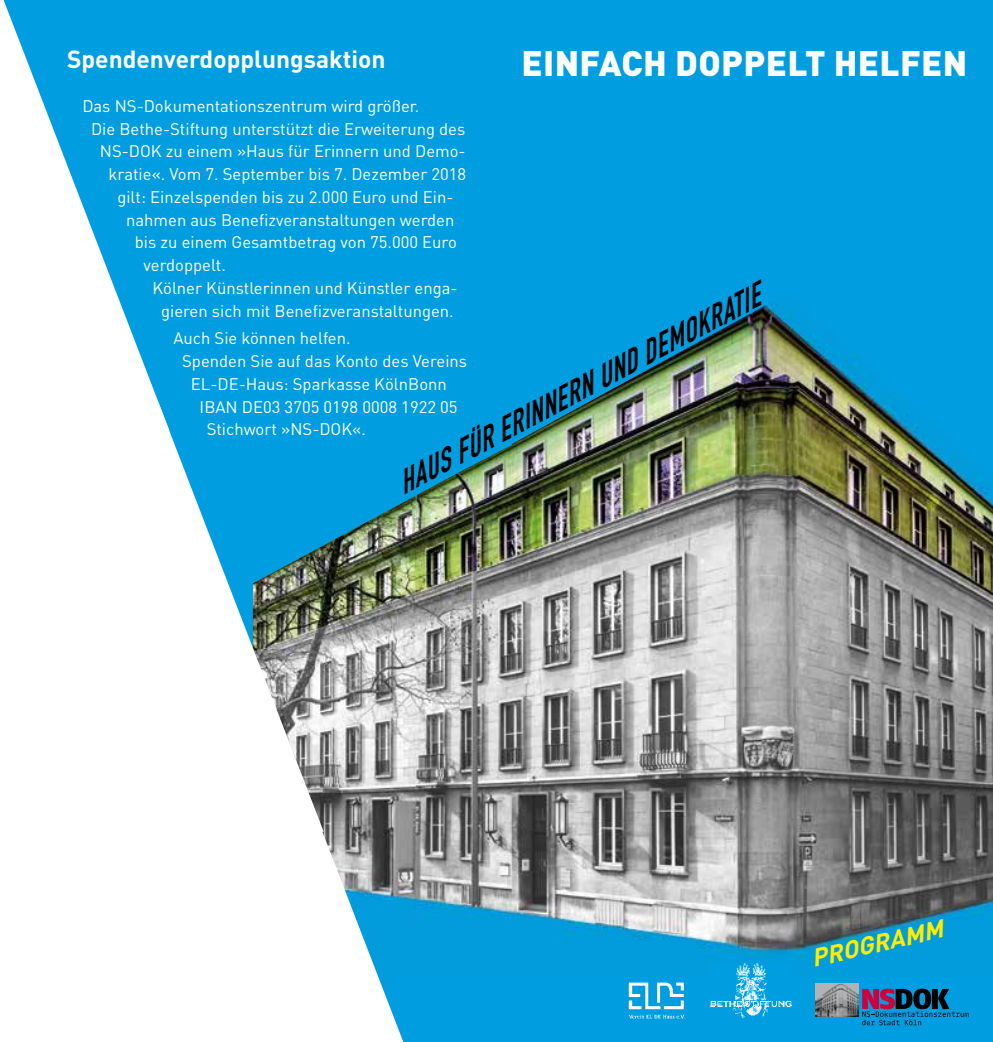
<style>
.page{position:relative;width:993px;height:1042px;background:#fff}
.page>*{position:absolute;margin:0;border:0;box-sizing:border-box;transform-origin:0 0}
.t1{font:900 35px "DIN Pro";letter-spacing:.01em;color:#fff}
.t2{font:italic 700 31.5px "DIN Condensed";color:#000}
.t3{font:700 24.5px "DIN Pro";color:#fff}
.t4{font:italic 700 24.5px "DIN Pro";color:#ffed00}
.t5{font:16.62px "DIN Pro";color:#fff}
</style>
<div class="page">
<div style="left:169px;top:0;width:302px;height:401px;background:#009ee0"></div>
<img style="left:323px;top:475px;width:669px;height:503px">
<div style="left:395px;top:978px;width:597px;height:64px;background:#009ee0"></div>
<div style="left:196px;top:4px;width:315px;height:587px;background:#009ee0"></div>
<svg style="left:3px;top:0;width:166px;height:401px;fill:#009ee0"></svg>
<img style="left:709px;top:962px;width:83px;height:56px">
<img style="left:628px;top:982px;width:57px;height:37px">
<img style="left:323px;top:463px;width:153px;height:134px">
<img style="left:815px;top:983px;width:43px;height:34px">
<svg style="left:862px;top:988px;width:106px;height:37px"></svg>
<img style="left:471px;top:0;width:521px;height:475px">
<svg style="left:158px;top:401px;width:165px;height:261px;fill:#009ee0"></svg>
<svg style="left:258px;top:662px;width:145px;height:380px"></svg>
<h3 class="t3" style="left:67px;top:43px;width:320px">Spendenverdopplungsaktion</h3>
<h1 class="t1" style="left:521px;top:40px;width:447px">EINFACH DOPPELT HELFEN</h1>
<p class="t5" style="left:82px;top:95px;width:338px">Das NS-Dokumentationszentrum wird größer.</p>
<p class="t5" style="left:91px;top:117px;width:375px">Die Bethe-Stiftung unterstützt die Erweiterung des</p>
<p class="t5" style="left:100px;top:140px;width:367px">NS-DOK zu einem »Haus für Erinnern und Demo-</p>
<p class="t5" style="left:109px;top:163px;width:359px">kratie«. Vom 7. September bis 7. Dezember 2018</p>
<p class="t5" style="left:117px;top:186px;width:337px">gilt: Einzelspenden bis zu 2.000 Euro und Ein-</p>
<p class="t5" style="left:126px;top:208px;width:329px">nahmen aus Benefizveranstaltungen werden</p>
<p class="t5" style="left:135px;top:231px;width:323px">bis zu einem Gesamtbetrag von 75.000 Euro</p>
<p class="t5" style="left:144px;top:254px;width:84px">verdoppelt.</p>
<p class="t5" style="left:152px;top:277px;width:306px">Kölner Künstlerinnen und Künstler enga-</p>
<p class="t5" style="left:161px;top:299px;width:294px">gieren sich mit Benefizveranstaltungen.</p>
<p class="t5" style="left:173px;top:327px;width:179px">Auch Sie können helfen.</p>
<p class="t5" style="left:182px;top:350px;width:286px">Spenden Sie auf das Konto des Vereins</p>
<p class="t5" style="left:191px;top:372px;width:257px">EL-DE-Haus: Sparkasse KölnBonn</p>
<p class="t5" style="left:199px;top:395px;width:259px">IBAN DE03 3705 0198 0008 1922 05</p>
<p class="t5" style="left:206px;top:418px;width:161px">Stichwort »NS-DOK«.</p>
<h2 class="t2" style="left:389px;top:469px;width:407px;rotate:-28deg">HAUS FÜR ERINNERN UND DEMOKRATIE</h2>
<h3 class="t4" style="left:807px;top:942px;width:136px;rotate:-13deg">PROGRAMM</h3>
</div>
